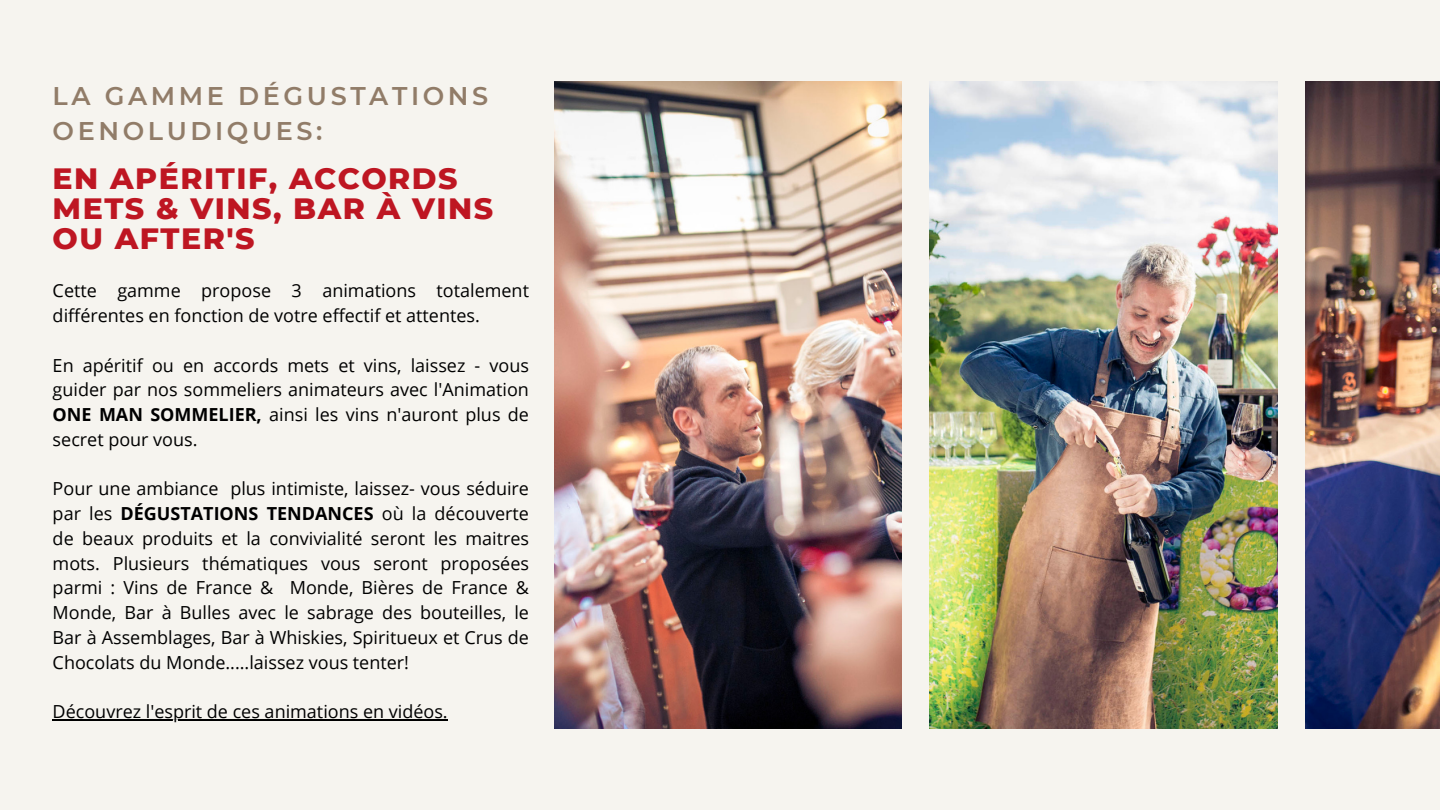
<style>
.page{position:relative;width:1440px;height:810px;background:#f6f4ef}
.page>*{position:absolute;margin:0;border:0;box-sizing:border-box;transform-origin:0 0}
.t1{font:800 30px/30px "Montserrat";letter-spacing:.05em;color:#be1622}
.t2{font:600 25.6px/35px "Montserrat";letter-spacing:.14em;color:#917c68}
.t3{font:18px/24.8px "Open Sans";color:#000;text-align:justify}
.s1{font-weight:700}
</style>
<div class="page">
<img style="left:930px;top:81px;width:347px;height:648px">
<img style="left:554px;top:81px;width:347px;height:648px">
<img style="left:1305px;top:81px;width:135px;height:648px">
<hr style="left:53px;top:720px;width:395px;height:1px;background:#000">
<h2 class="t2" style="left:53px;top:78px;width:437px">LA GAMME DÉGUSTATIONS<br>OENOLUDIQUES:</h2>
<h1 class="t1" style="left:53px;top:164px;width:442px">EN APÉRITIF, ACCORDS<br>METS &amp; VINS, BAR À VINS<br>OU AFTER'S</h1>
<p class="t3" style="left:53px;top:278px;width:478px">Cette gamme propose 3 animations totalement différentes en fonction de votre effectif et attentes.</p>
<p class="t3" style="left:53px;top:352px;width:478px">En apéritif ou en accords mets et vins, laissez - vous guider par nos sommeliers animateurs avec l'Animation <span class="s1">ONE MAN SOMMELIER,</span> ainsi les vins n'auront plus de secret pour vous.</p>
<p class="t3" style="left:53px;top:476px;width:478px">Pour une ambiance plus intimiste, laissez- vous séduire par les <span class="s1">DÉGUSTATIONS TENDANCES</span> où la découverte de beaux produits et la convivialité seront les maitres mots. Plusieurs thématiques vous seront proposées parmi : Vins de France &amp; Monde, Bières de France &amp; Monde, Bar à Bulles avec le sabrage des bouteilles, le Bar à Assemblages, Bar à Whiskies, Spiritueux et Crus de Chocolats du Monde.....laissez vous tenter!</p>
<p class="t3" style="left:53px;top:699px;width:397px">Découvrez l'esprit de ces animations en vidéos.</p>
</div>
